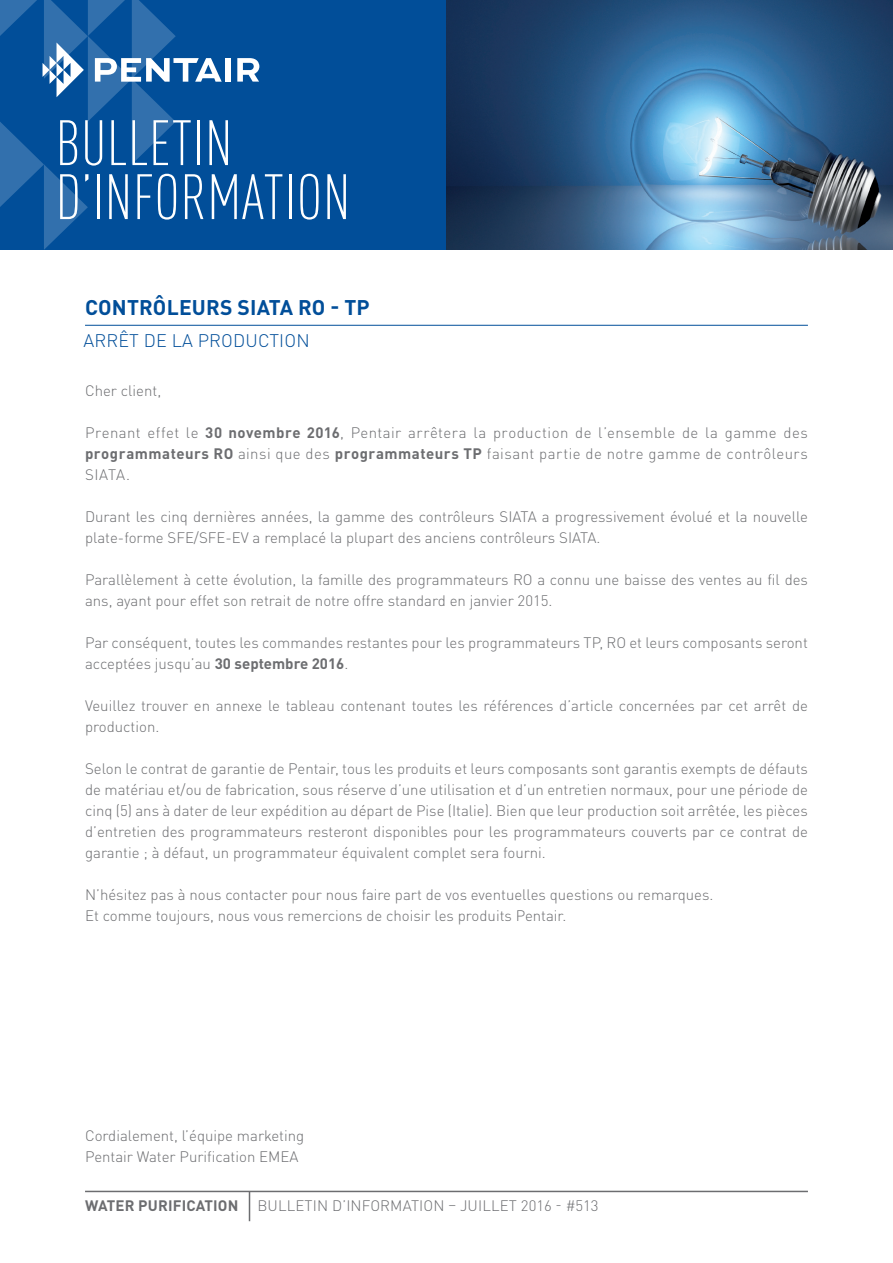
<style>
.page{position:relative;width:893px;height:1263px;background:#fff}
.page>*{position:absolute;margin:0;border:0;box-sizing:border-box;transform-origin:0 0}
.TITLE_INTERNAL_LAUNC{font:300 condensed 63px/54px "DIN Pro";letter-spacing:.01em;color:#fff}
._2ND_SUBTITLE_BOLD_V{font:700 21px "DIN Pro";letter-spacing:.01em;color:#014e99}
._2ND_SUBTITLE_BOLD_V-2{font:300 18px "DIN Pro";letter-spacing:.01em;color:#014e99}
.body_text{font:300 15px/21px "DIN Pro";color:#6c6d70}
.t1{font:700 15px "DIN Pro";letter-spacing:.01em;color:#6c6d70}
.s1{font-weight:700}
</style>
<div class="page">
<div style="left:0;top:0;width:446px;height:250px;background:#014e99"></div>
<img style="left:446px;top:0;width:447px;height:250px">
<svg style="left:0;top:0;width:222px;height:250px"></svg>
<div style="left:225px;top:58px;width:6px;height:24px;background:#fff"></div>
<svg style="left:237px;top:58px;width:22px;height:24px"></svg>
<hr style="left:85px;top:1191px;width:723px;height:1px;background:#6c6d70">
<hr style="left:249px;top:1191px;width:1px;height:30px;background:#6c6d70">
<hr style="left:85px;top:325px;width:723px;height:1px;background:#014e99">
<p class="TITLE_INTERNAL_LAUNC" style="left:56px;top:112px;width:296px">BULLETIN<br>D’INFORMATION</p>
<p class="_2ND_SUBTITLE_BOLD_V" style="left:85px;top:290px;width:286px">CONTRÔLEURS SIATA RO - TP</p>
<p class="_2ND_SUBTITLE_BOLD_V-2" style="left:83px;top:326px;width:228px">ARRÊT DE LA PRODUCTION</p>
<p class="body_text" style="left:85px;top:379px;width:78px">Cher client,</p>
<p class="body_text" style="left:85px;top:421px;width:724px;text-align:justify">Prenant effet le <span class="s1">30 novembre 2016</span>, Pentair arrêtera la production de l’ensemble de la gamme des <span class="s1">programmateurs RO</span> ainsi que des <span class="s1">programmateurs TP</span> faisant partie de notre gamme de contrôleurs SIATA.</p>
<p class="body_text" style="left:85px;top:505px;width:724px">Durant les cinq dernières années, la gamme des contrôleurs SIATA a progressivement évolué et la nouvelle plate-forme SFE/SFE-EV a remplacé la plupart des anciens contrôleurs SIATA.</p>
<p class="body_text" style="left:85px;top:568px;width:724px">Parallèlement à cette évolution, la famille des programmateurs RO a connu une baisse des ventes au fil des ans, ayant pour effet son retrait de notre offre standard en janvier 2015.</p>
<p class="body_text" style="left:85px;top:631px;width:724px">Par conséquent, toutes les commandes restantes pour les programmateurs TP, RO et leurs composants seront acceptées jusqu’au <span class="s1">30 septembre 2016</span>.</p>
<p class="body_text" style="left:85px;top:694px;width:724px">Veuillez trouver en annexe le tableau contenant toutes les références d’article concernées par cet arrêt de production.</p>
<p class="body_text" style="left:85px;top:757px;width:724px;text-align:justify">Selon le contrat de garantie de Pentair, tous les produits et leurs composants sont garantis exempts de défauts de matériau et/ou de fabrication, sous réserve d’une utilisation et d’un entretien normaux, pour une période de cinq (5) ans à dater de leur expédition au départ de Pise (Italie). Bien que leur production soit arrêtée, les pièces d’entretien des programmateurs resteront disponibles pour les programmateurs couverts par ce contrat de garantie ; à défaut, un programmateur équivalent complet sera fourni.</p>
<p class="body_text" style="left:85px;top:883px;width:630px">N’hésitez pas à nous contacter pour nous faire part de vos eventuelles questions ou remarques.</p>
<p class="body_text" style="left:85px;top:904px;width:483px">Et comme toujours, nous vous remercions de choisir les produits Pentair.</p>
<p class="body_text" style="left:85px;top:1123px;width:221px">Cordialement, l’équipe marketing<br>Pentair Water Purification EMEA</p>
<p class="t1" style="left:85px;top:1193px;width:155px">WATER PURIFICATION</p>
<p class="body_text" style="left:257px;top:1193px;width:343px">BULLETIN D’INFORMATION – JUILLET 2016 - #513</p>
</div>
